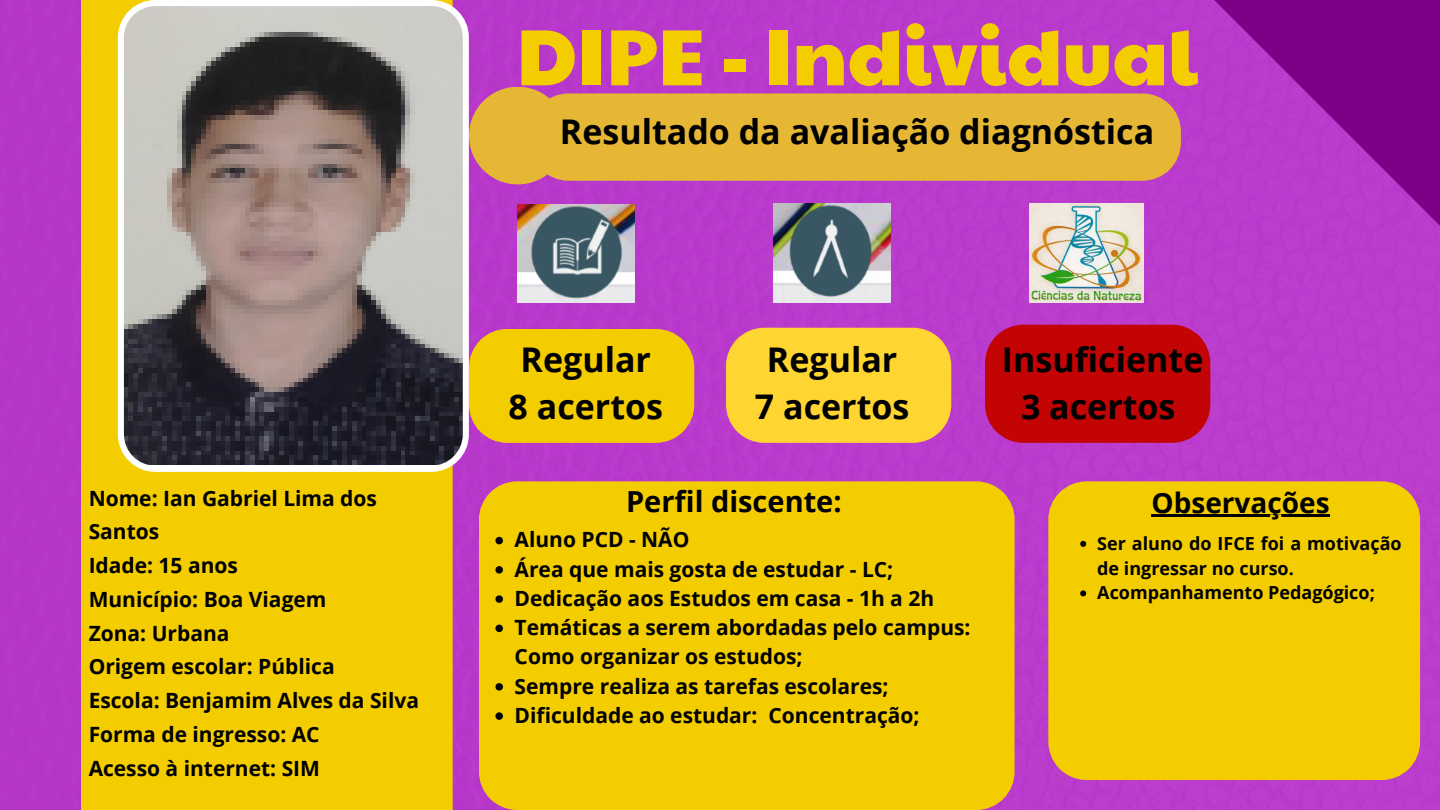
<style>
.page{position:relative;width:1440px;height:810px;background:#b93acc}
.page>*{position:absolute;margin:0;border:0;box-sizing:border-box;transform-origin:0 0}
.t1{font:79.8px "Paytone One";color:#f4cd00}
.t2{font:700 34px/47.2px "Open Sans";color:#000;text-align:center}
.t3{font:700 29px "Open Sans";color:#000}
.t4{font:700 28px "Open Sans";color:#000}
.t5{font:700 21px/33.8px "Open Sans";color:#000}
.t6{font:700 18px/24.8px "Open Sans";color:#000}
</style>
<div class="page">
<div style="left:81px;top:0;width:372px;height:810px;background:#f4cd00"></div>
<svg style="left:118px;top:0;width:351px;height:471px"></svg>
<svg style="left:1214px;top:0;width:226px;height:226px"></svg>
<img style="left:518px;top:205px;width:117px;height:97px">
<img style="left:1029px;top:203px;width:114px;height:99px">
<img style="left:773px;top:203px;width:117px;height:99px">
<div style="left:536px;top:93px;width:645px;height:88px;background:#e5b735"></div>
<div style="left:469px;top:87px;width:98px;height:97px;background:#e5b735;border-radius:50%"></div>
<div style="left:469px;top:329px;width:225px;height:114px;background:#f4cd00"></div>
<div style="left:726px;top:328px;width:225px;height:115px;background:#fed531"></div>
<div style="left:985px;top:325px;width:225px;height:118px;background:#c20404"></div>
<div style="left:1048px;top:481px;width:372px;height:299px;background:#f4cd00"></div>
<div style="left:479px;top:481px;width:535px;height:329px;background:#f4cd00"></div>
<svg style="left:495px;top:537px;width:8px;height:7px"></svg>
<svg style="left:495px;top:566px;width:8px;height:8px"></svg>
<svg style="left:495px;top:595px;width:8px;height:8px"></svg>
<svg style="left:495px;top:625px;width:8px;height:7px"></svg>
<svg style="left:495px;top:683px;width:8px;height:8px"></svg>
<svg style="left:495px;top:712px;width:8px;height:8px"></svg>
<hr style="left:1151px;top:515px;width:179px;height:2px;background:#000">
<svg style="left:1080px;top:541px;width:6px;height:6px"></svg>
<svg style="left:1080px;top:590px;width:6px;height:6px"></svg>
<p class="t5" style="left:89px;top:481px;width:332px">Nome: Ian Gabriel Lima dos<br>Santos<br>Idade: 15 anos<br>Município: Boa Viagem<br>Zona: Urbana<br>Origem escolar: Pública<br>Escola: Benjamim Alves da Silva<br>Forma de ingresso: AC<br>Acesso à internet: SIM</p>
<h4 class="t1" style="left:516px;top:-3px;width:683px">DIPE - Individual</h4>
<h2 class="t2" style="left:560px;top:108px;width:596px">Resultado da avaliação diagnóstica</h2>
<h3 class="t2" style="left:509px;top:335px;width:156px">Regular<br>8 acertos</h3>
<p class="t2" style="left:755px;top:335px;width:156px">Regular<br>7 acertos</p>
<p class="t2" style="left:1002px;top:335px;width:203px">Insuficiente<br>3 acertos</p>
<h2 class="t3" style="left:626px;top:481px;width:217px">Perfil discente:</h2>
<h2 class="t5" style="left:515px;top:522px;width:176px">Aluno PCD - NÃO</h2>
<h2 class="t5" style="left:515px;top:552px;width:380px">Área que mais gosta de estudar - LC;</h2>
<h3 class="t5" style="left:515px;top:581px;width:421px">Dedicação aos Estudos em casa - 1h a 2h</h3>
<p class="t5" style="left:515px;top:612px;width:457px;line-height:29.2px">Temáticas a serem abordadas pelo campus:<br>Como organizar os estudos;</p>
<p class="t5" style="left:515px;top:669px;width:376px">Sempre realiza as tarefas escolares;</p>
<p class="t5" style="left:515px;top:698px;width:406px">Dificuldade ao estudar: Concentração;</p>
<p class="t4" style="left:1151px;top:483px;width:180px">Observações</p>
<p class="t6" style="left:1097px;top:531px;width:306px">Ser aluno do IFCE foi a motivação de ingressar no curso.</p>
<p class="t6" style="left:1097px;top:580px;width:279px">Acompanhamento Pedagógico;</p>
</div>
